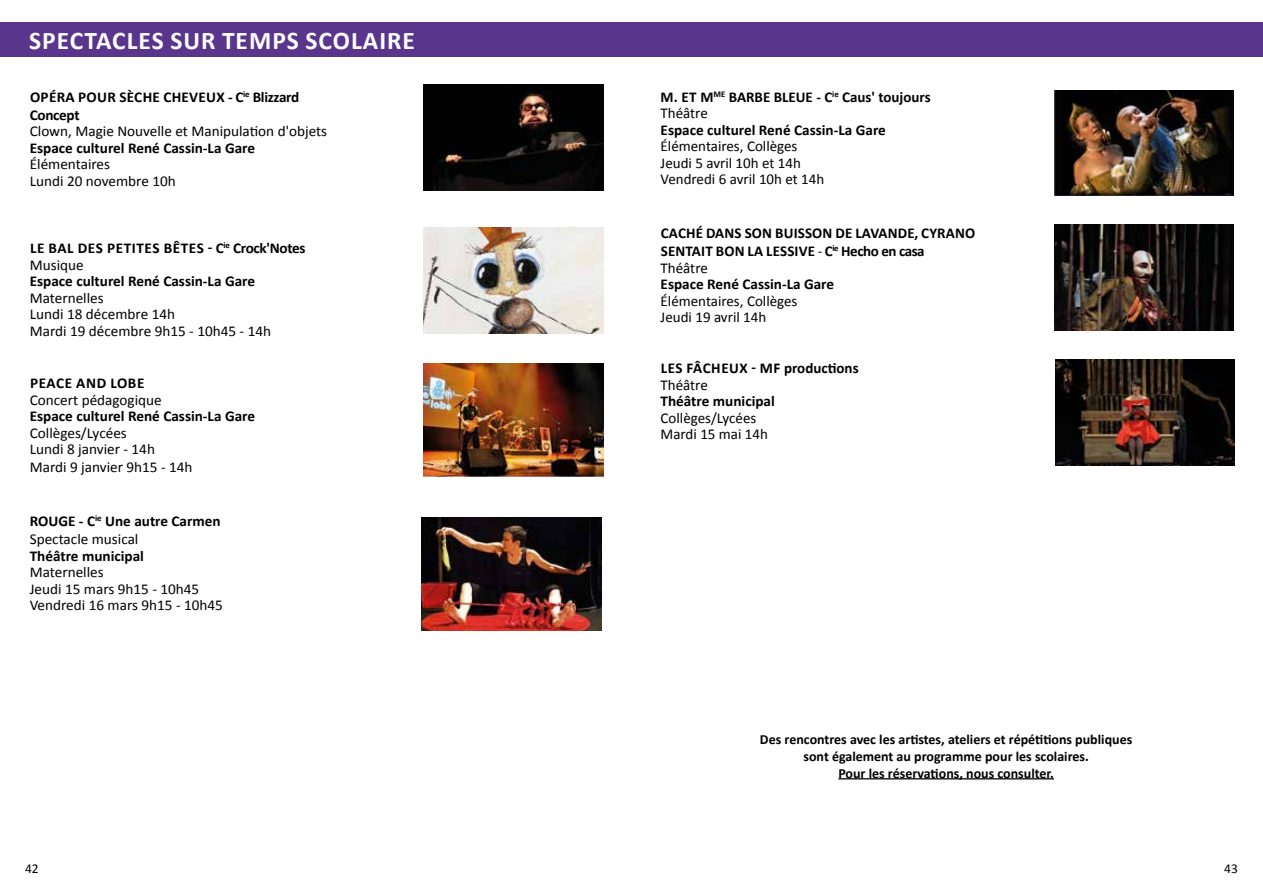
<style>
.page{position:relative;width:1263px;height:893px;background:#fff}
.page>*{position:absolute;margin:0;border:0;box-sizing:border-box;transform-origin:0 0}
.t1{font:700 25.5px "Calibri";letter-spacing:.04em;color:#fff}
.t2{font:15px/16.5px "Calibri";color:#000}
.t3{font:700 15px/18px "Calibri";color:#000}
.t4{font:700 15px/16.5px "Calibri";letter-spacing:.03em;color:#000}
.t5{font:700 15px/18px "Calibri";letter-spacing:.02em;color:#000}
.t6{font:700 15px "Calibri";letter-spacing:.04em;color:#000}
.t7{font:700 13.95px/16.8px "Calibri";color:#000;text-align:center}
.t8{font:13.5px "Calibri";color:#000}
.s1{font-weight:400}
</style>
<div class="page">
<hr style="left:838px;top:778px;width:216px;height:1px;background:#000">
<img style="left:423px;top:84px;width:181px;height:107px">
<img style="left:423px;top:227px;width:181px;height:106px">
<img style="left:423px;top:363px;width:181px;height:113px">
<img style="left:421px;top:517px;width:181px;height:113px">
<img style="left:1055px;top:91px;width:178px;height:105px">
<img style="left:1055px;top:225px;width:178px;height:106px">
<img style="left:1056px;top:359px;width:178px;height:106px">
<div style="left:0;top:22px;width:1263px;height:35px;background:#5a358c"></div>
<h1 class="t1" style="left:29px;top:25px;width:387px">SPECTACLES SUR TEMPS SCOLAIRE</h1>
<p class="t5" style="left:30px;top:87px;width:271px">OPÉRA POUR SÈCHE CHEVEUX - C<sup>ie</sup> Blizzard<br>Concept</p>
<p class="t2" style="left:30px;top:122px;width:299px">Clown, Magie Nouvelle et Manipulation d'objets</p>
<p class="t3" style="left:30px;top:138px;width:227px">Espace culturel René Cassin-La Gare</p>
<p class="t2" style="left:30px;top:155px;width:147px">Élémentaires<br>Lundi 20 novembre 10h</p>
<p class="t4" style="left:30px;top:239px;width:277px">LE BAL DES PETITES BÊTES - C<sup>ie</sup> Crock'Notes<br><span class="s1">Musique</span></p>
<p class="t3" style="left:30px;top:272px;width:227px">Espace culturel René Cassin-La Gare</p>
<p class="t2" style="left:30px;top:289px;width:243px">Maternelles<br>Lundi 18 décembre 14h<br>Mardi 19 décembre 9h15 - 10h45 - 14h</p>
<p class="t6" style="left:30px;top:374px;width:116px">PEACE AND LOBE</p>
<p class="t2" style="left:30px;top:391px;width:134px">Concert pédagogique</p>
<p class="t3" style="left:30px;top:407px;width:227px">Espace culturel René Cassin-La Gare</p>
<p class="t2" style="left:30px;top:424px;width:127px">Collèges/Lycées<br>Lundi 8 janvier - 14h</p>
<p class="t2" style="left:30px;top:458px;width:164px">Mardi 9 janvier 9h15 - 14h</p>
<p class="t3" style="left:30px;top:512px;width:192px">ROUGE - C<sup>ie</sup> Une autre Carmen<br><span class="s1">Spectacle musical</span></p>
<p class="t3" style="left:30px;top:546px;width:116px">Théâtre municipal</p>
<p class="t2" style="left:30px;top:563px;width:195px">Maternelles<br>Jeudi 15 mars 9h15 - 10h45<br>Vendredi 16 mars 9h15 - 10h45</p>
<p class="t3" style="left:661px;top:88px;width:272px;line-height:16.5px">M. ET M<sup>ME</sup> BARBE BLEUE - C<sup>ie</sup> Caus' toujours<br><span class="s1">Théâtre</span></p>
<p class="t3" style="left:661px;top:120px;width:227px">Espace culturel René Cassin-La Gare</p>
<p class="t2" style="left:661px;top:137px;width:165px">Élémentaires, Collèges<br>Jeudi 5 avril 10h et 14h<br>Vendredi 6 avril 10h et 14h</p>
<p class="t3" style="left:661px;top:224px;width:316px">CACHÉ DANS SON BUISSON DE LAVANDE, CYRANO<br>SENTAIT BON LA LESSIVE <span class="s1">-</span> C<sup>ie</sup> Hecho en casa</p>
<p class="t2" style="left:661px;top:259px;width:49px">Théâtre</p>
<p class="t3" style="left:661px;top:275px;width:175px">Espace René Cassin-La Gare</p>
<p class="t2" style="left:661px;top:292px;width:138px">Élémentaires, Collèges<br>Jeudi 19 avril 14h</p>
<p class="t3" style="left:661px;top:359px;width:199px">LES FÂCHEUX - MF productions</p>
<p class="t2" style="left:661px;top:376px;width:49px">Théâtre</p>
<p class="t3" style="left:661px;top:392px;width:116px">Théâtre municipal</p>
<p class="t2" style="left:661px;top:409px;width:109px">Collèges/Lycées<br>Mardi 15 mai 14h</p>
<p class="t7" style="left:760px;top:730px;width:374px">Des rencontres avec les artistes, ateliers et répétitions publiques sont également au programme pour les scolaires.<br>Pour les réservations, nous consulter.</p>
<p class="t8" style="left:25px;top:860px;width:15px">42</p>
<p class="t8" style="left:1224px;top:860px;width:15px">43</p>
</div>
